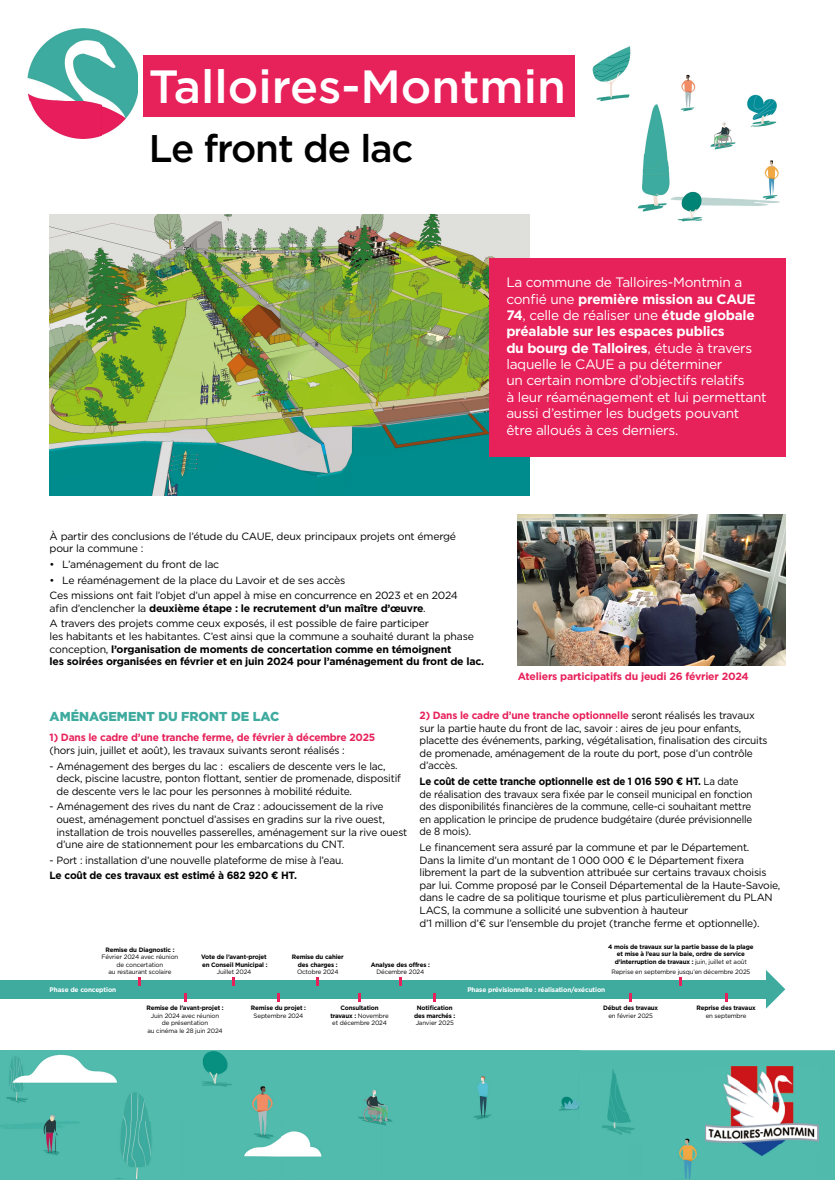
<style>
.page{position:relative;width:835px;height:1180px;background:#fff}
.page>*{position:absolute;margin:0;border:0;box-sizing:border-box;transform-origin:0 0}
.t1{font:500 46.55px "Gotham";color:#fff}
.t2{font:500 38.5px "Gotham";letter-spacing:-.03em;color:#000}
.t3{font:13.65px/16.4px "Gotham";letter-spacing:-.02em;color:#fff}
.t4{font:900 12.95px "Gotham";color:#3fab9f}
.t5{font:10.5px/12.6px "Gotham";letter-spacing:-.02em;color:#000}
.t6{font:10.5px/12.6px "Gotham";letter-spacing:-.02em;color:#000;scale:.93 1}
.t7{font:10.5px/12.6px "Gotham";letter-spacing:-.02em;color:#000;scale:.96 1}
.t8{font:700 10.5px/12.6px "Gotham";letter-spacing:-.02em;color:#000}
.t9{font:700 10.5px "Gotham";letter-spacing:-.02em;color:#e7215a}
.t10{font:700 6.65px "Gotham";letter-spacing:-.02em;color:#fff}
.t11{font:700 6.3px/7.6px "Gotham";letter-spacing:-.02em;color:#000;text-align:center}
.t12{font:6.3px/7.6px "Gotham";letter-spacing:-.02em;color:#000;text-align:center}
.s1{font-weight:700}
.s2{font-weight:400}
.s3{font-weight:700;color:#e7215a}
</style>
<div class="page">
<img style="left:50px;top:215px;width:479px;height:281px">
<div style="left:488px;top:258px;width:297px;height:198px;background:#e7215a"></div>
<div style="left:143px;top:55px;width:431px;height:62px;background:#e7215a"></div>
<div style="left:579px;top:1050px;width:255px;height:24px;background:#50baac"></div>
<img style="left:0;top:1050px;width:579px;height:129px">
<div style="left:815px;top:1074px;width:19px;height:105px;background:#50baac"></div>
<div style="left:628px;top:1074px;width:77px;height:71px;background:#51bbad"></div>
<img style="left:578px;top:1074px;width:50px;height:105px">
<div style="left:628px;top:1145px;width:187px;height:34px;background:#51bbad"></div>
<img style="left:27px;top:28px;width:111px;height:111px">
<img style="left:592px;top:46px;width:188px;height:176px">
<img style="left:705px;top:1066px;width:113px;height:89px">
<hr style="left:0;top:1179px;width:834px;height:1px;background:#50baac">
<img style="left:517px;top:515px;width:268px;height:150px">
<div style="left:0;top:980px;width:771px;height:19px;background:#3fab9f"></div>
<svg style="left:766px;top:970px;width:19px;height:38px"></svg>
<svg style="left:139px;top:977px;width:2px;height:8px"></svg>
<svg style="left:232px;top:977px;width:3px;height:8px"></svg>
<svg style="left:316px;top:977px;width:3px;height:8px"></svg>
<svg style="left:399px;top:977px;width:2px;height:8px"></svg>
<svg style="left:679px;top:977px;width:3px;height:8px"></svg>
<svg style="left:184px;top:993px;width:2px;height:9px"></svg>
<svg style="left:277px;top:993px;width:3px;height:9px"></svg>
<svg style="left:358px;top:993px;width:3px;height:9px"></svg>
<svg style="left:433px;top:993px;width:3px;height:9px"></svg>
<svg style="left:629px;top:993px;width:3px;height:9px"></svg>
<svg style="left:725px;top:993px;width:2px;height:9px"></svg>
<h1 class="t1" style="left:149px;top:56px;width:418px">Talloires-Montmin</h1>
<h2 class="t2" style="left:149px;top:124px;width:266px">Le front de lac</h2>
<p class="t3" style="left:506px;top:274px;width:262px">La commune de Talloires-Montmin a confié une <span class="s1">première mission au CAUE 74</span>, celle de réaliser une <span class="s1">étude globale préalable sur les espaces publics<br>du bourg de Talloires</span>, étude à travers laquelle le CAUE a pu déterminer<br>un certain nombre d’objectifs relatifs<br>à leur réaménagement et lui permettant aussi d’estimer les budgets pouvant être alloués à ces derniers.</p>
<p class="t5" style="left:50px;top:529px;width:408px">À partir des conclusions de l’étude du CAUE, deux principaux projets ont émergé pour la commune :</p>
<p class="t5" style="left:50px;top:558px;width:171px">• L’aménagement du front de lac</p>
<p class="t5" style="left:50px;top:572px;width:409px;line-height:15.6px">• Le réaménagement de la place du Lavoir et de ses accès<br>Ces missions ont fait l’objet d’un appel à mise en concurrence en 2023 et en 2024</p>
<p class="t5" style="left:50px;top:600px;width:381px;line-height:15.6px">afin d’enclencher la <span class="s1">deuxième étape : le recrutement d’un maître d’œuvre</span>.<br>A travers des projets comme ceux exposés, il est possible de faire participer</p>
<p class="t8" style="left:50px;top:630px;width:436px"><span class="s2">les habitants et les habitantes. C’est ainsi que la commune a souhaité durant la phase conception,</span> l’organisation de moments de concertation comme en témoignent<br>les soirées organisées en février et en juin 2024 pour l’aménagement du front de lac.</p>
<p class="t9" style="left:517px;top:669px;width:232px">Ateliers participatifs du jeudi 26 février 2024</p>
<p class="t4" style="left:50px;top:707px;width:231px">AMÉNAGEMENT DU FRONT DE LAC</p>
<p class="t9" style="left:50px;top:731px;width:327px">1) Dans le cadre d’une tranche ferme, de février à décembre 2025</p>
<p class="t5" style="left:50px;top:744px;width:297px">(hors juin, juillet et août), les travaux suivants seront réalisés :</p>
<p class="t5" style="left:56px;top:759px;width:346px;text-indent:-7px">- Aménagement des berges du lac : escaliers de descente vers le lac, deck, piscine lacustre, ponton flottant, sentier de promenade, dispositif de descente vers le lac pour les personnes à mobilité réduite.</p>
<p class="t5" style="left:56px;top:800px;width:352px;text-indent:-7px">- Aménagement des rives du nant de Craz : adoucissement de la rive ouest, aménagement ponctuel d’assises en gradins sur la rive ouest, installation de trois nouvelles passerelles, aménagement sur la rive ouest d’une aire de stationnement pour les embarcations du CNT.</p>
<p class="t5" style="left:50px;top:853px;width:295px">- Port : installation d’une nouvelle plateforme de mise à l’eau.</p>
<p class="t8" style="left:50px;top:869px;width:249px">Le coût de ces travaux est estimé à 682 920 € HT.</p>
<p class="t7" style="left:419px;top:709px;width:364px"><span class="s3">2) Dans le cadre d’une tranche optionnelle</span> seront réalisés les travaux sur la partie haute du front de lac, savoir : aires de jeu pour enfants, placette des événements, parking, végétalisation, finalisation des circuits de promenade, aménagement de la route du port, pose d’un contrôle d’accès.</p>
<p class="t6" style="left:419px;top:774px;width:359px"><span class="s1">Le coût de cette tranche optionnelle est de 1 016 590 € HT.</span> La date de réalisation des travaux sera fixée par le conseil municipal en fonction des disponibilités financières de la commune, celle-ci souhaitant mettre en application le principe de prudence budgétaire (durée prévisionnelle de 8 mois).</p>
<p class="t5" style="left:419px;top:840px;width:362px">Le financement sera assuré par la commune et par le Département.<br>Dans la limite d’un montant de 1 000 000 € le Département fixera librement la part de la subvention attribuée sur certains travaux choisis par lui. Comme proposé par le Conseil Départemental de la Haute-Savoie, dans le cadre de sa politique tourisme et plus particulièrement du PLAN LACS, la commune a sollicité une subvention à hauteur<br>d’1 million d’€ sur l’ensemble du projet (tranche ferme et optionnelle).</p>
<p class="t11" style="left:105px;top:945px;width:71px">Remise du Diagnostic :</p>
<p class="t12" style="left:101px;top:953px;width:78px">Février 2024 avec réunion de concertation<br>au restaurant scolaire</p>
<p class="t11" style="left:201px;top:953px;width:68px;text-align:left">Vote de l’avant-projet en Conseil Municipal :</p>
<p class="t12" style="left:217px;top:968px;width:36px">Juillet 2024</p>
<p class="t11" style="left:292px;top:953px;width:53px">Remise du cahier des charges :</p>
<p class="t12" style="left:297px;top:968px;width:43px">Octobre 2024</p>
<p class="t11" style="left:370px;top:960px;width:61px">Analyse des offres :</p>
<p class="t12" style="left:376px;top:968px;width:49px">Décembre 2024</p>
<p class="t11" style="left:608px;top:942px;width:147px">4 mois de travaux sur la partie basse de la plage et mise à l’eau sur la baie, ordre de service d’interruption de travaux : <span class="s2">juin, juillet et août</span></p>
<p class="t12" style="left:611px;top:968px;width:140px">Reprise en septembre jusqu’en décembre 2025</p>
<p class="t10" style="left:50px;top:985px;width:68px">Phase de conception</p>
<p class="t10" style="left:467px;top:985px;width:139px">Phase prévisionnelle : réalisation/exécution</p>
<p class="t11" style="left:146px;top:1004px;width:79px">Remise de l’avant-projet :</p>
<p class="t12" style="left:147px;top:1011px;width:77px">Juin 2024 avec réunion de présentation<br>au cinéma le 28 juin 2024</p>
<p class="t11" style="left:251px;top:1004px;width:57px">Remise du projet :</p>
<p class="t12" style="left:253px;top:1011px;width:51px">Septembre 2024</p>
<p class="t12" style="left:330px;top:1004px;width:60px"><span class="s1">Consultation travaux :</span> Novembre et décembre 2024</p>
<p class="t11" style="left:414px;top:1004px;width:43px">Notification des marchés :</p>
<p class="t12" style="left:415px;top:1019px;width:40px">Janvier 2025</p>
<p class="t11" style="left:603px;top:1004px;width:57px">Début des travaux</p>
<p class="t12" style="left:608px;top:1011px;width:46px">en février 2025</p>
<p class="t11" style="left:696px;top:1004px;width:61px">Reprise des travaux</p>
<p class="t12" style="left:705px;top:1011px;width:42px">en septembre</p>
</div>
